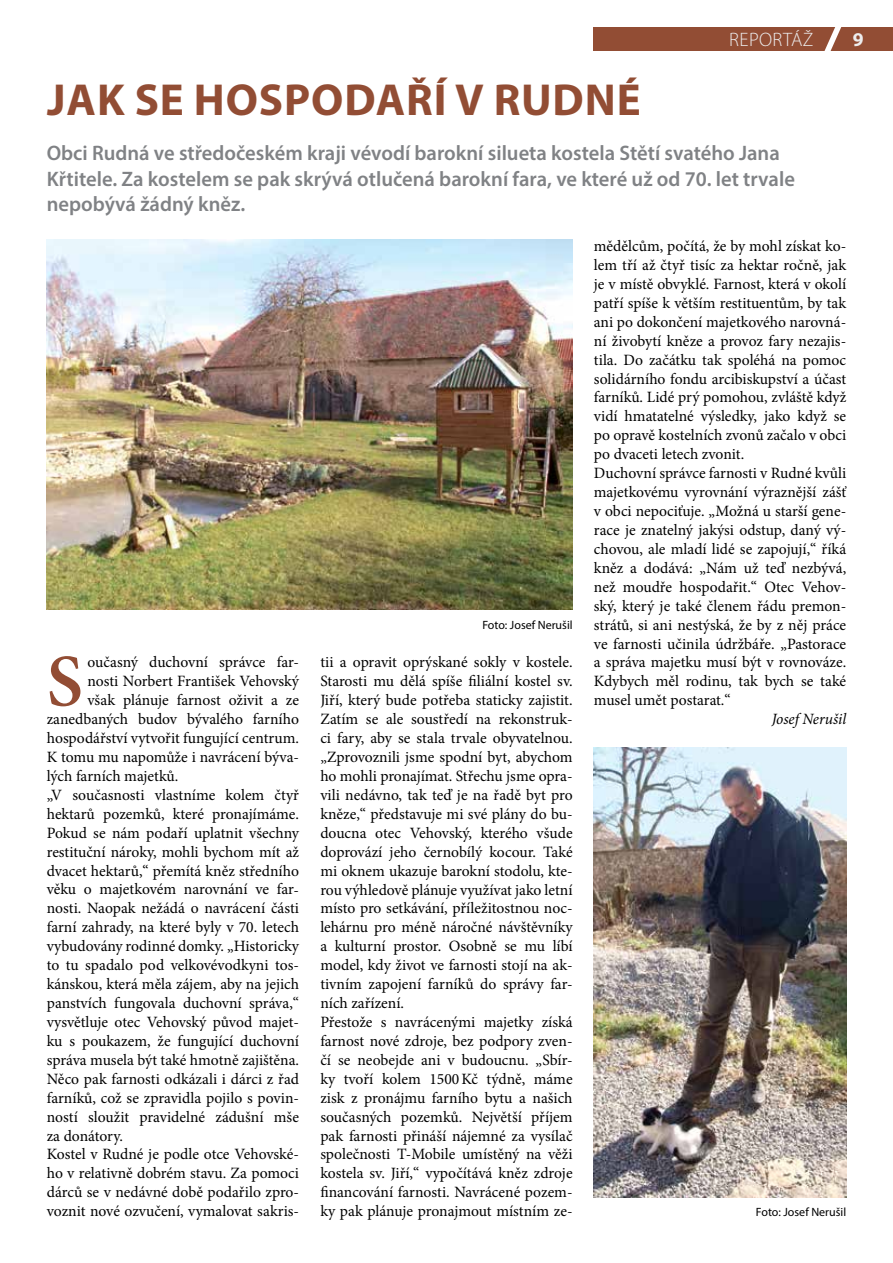
<style>
.page{position:relative;width:893px;height:1263px;background:#fff}
.page>*{position:absolute;margin:0;border:0;box-sizing:border-box;transform-origin:0 0}
.t1{font:600 73.95px "Minion Pro";color:#924d34}
.t2{font:700 45px "Myriad Pro";letter-spacing:.02em;color:#924d34}
.t3{font:600 21px/25.2px "Myriad Pro";color:#808285}
.t4{font:300 19.5px "Myriad Pro";letter-spacing:.02em;color:#ededee}
.t5{font:700 19.5px "Myriad Pro";color:#ededee}
.t6{font:15.75px/18.9px "Minion Pro";color:#000}
.t7{font:italic 15.75px "Minion Pro";color:#000}
.t8{font:12px "Myriad Pro";color:#000}
</style>
<div class="page">
<div style="left:593px;top:27px;width:300px;height:24px;background:#924d34"></div>
<svg style="left:824px;top:27px;width:18px;height:24px"></svg>
<img style="left:594px;top:747px;width:252px;height:450px">
<img style="left:47px;top:240px;width:526px;height:369px">
<h2 class="t2" style="left:47px;top:70px;width:595px">JAK SE HOSPODAŘÍ V RUDNÉ</h2>
<p class="t4" style="left:729px;top:28px;width:86px">REPORTÁŽ</p>
<p class="t5" style="left:853px;top:27px;width:12px">9</p>
<h3 class="t3" style="left:47px;top:140px;width:750px">Obci Rudná ve středočeském kraji vévodí barokní silueta kostela Stětí svatého Jana<br>Křtitele. Za kostelem se pak skrývá otlučená barokní fara, ve které už od 70. let trvale nepobývá žádný kněz.</h3>
<h1 class="t1" style="left:47px;top:630px;width:38px">S</h1>
<p class="t6" style="left:87px;top:653px;width:213px">oučasný duchovní správce far-</p>
<p class="t6" style="left:87px;top:672px;width:213px">nosti Norbert František Vehovský</p>
<p class="t6" style="left:87px;top:691px;width:213px">však plánuje farnost oživit a ze</p>
<p class="t6" style="left:47px;top:710px;width:254px">zanedbaných budov bývalého farního</p>
<p class="t6" style="left:47px;top:729px;width:254px">hospodářství vytvořit fungující centrum.</p>
<p class="t6" style="left:47px;top:748px;width:254px">K tomu mu napomůže i navrácení býva-</p>
<p class="t6" style="left:47px;top:766px;width:133px">lých farních majetků.</p>
<p class="t6" style="left:47px;top:785px;width:254px">„V současnosti vlastníme kolem čtyř</p>
<p class="t6" style="left:47px;top:804px;width:254px">hektarů pozemků, které pronajímáme.</p>
<p class="t6" style="left:47px;top:823px;width:254px">Pokud se nám podaří uplatnit všechny</p>
<p class="t6" style="left:47px;top:842px;width:254px">restituční nároky, mohli bychom mít až</p>
<p class="t6" style="left:47px;top:861px;width:254px">dvacet hektarů,“ přemítá kněz středního</p>
<p class="t6" style="left:47px;top:880px;width:254px">věku o majetkovém narovnání ve far-</p>
<p class="t6" style="left:47px;top:899px;width:254px">nosti. Naopak nežádá o navrácení části</p>
<p class="t6" style="left:47px;top:918px;width:254px">farní zahrady, na které byly v 70. letech</p>
<p class="t6" style="left:47px;top:937px;width:254px">vybudovány rodinné domky. „Historicky</p>
<p class="t6" style="left:47px;top:956px;width:254px">to tu spadalo pod velkovévodkyni tos-</p>
<p class="t6" style="left:47px;top:975px;width:254px">kánskou, která měla zájem, aby na jejich</p>
<p class="t6" style="left:47px;top:994px;width:254px">panstvích fungovala duchovní správa,“</p>
<p class="t6" style="left:47px;top:1012px;width:254px">vysvětluje otec Vehovský původ majet-</p>
<p class="t6" style="left:47px;top:1031px;width:254px">ku s poukazem, že fungující duchovní</p>
<p class="t6" style="left:47px;top:1050px;width:254px">správa musela být také hmotně zajištěna.</p>
<p class="t6" style="left:47px;top:1069px;width:254px">Něco pak farnosti odkázali i dárci z řad</p>
<p class="t6" style="left:47px;top:1088px;width:254px">farníků, což se zpravidla pojilo s povin-</p>
<p class="t6" style="left:47px;top:1107px;width:254px">ností sloužit pravidelné zádušní mše</p>
<p class="t6" style="left:47px;top:1126px;width:78px">za donátory.</p>
<p class="t6" style="left:47px;top:1145px;width:254px">Kostel v Rudné je podle otce Vehovské-</p>
<p class="t6" style="left:47px;top:1164px;width:254px">ho v relativně dobrém stavu. Za pomoci</p>
<p class="t6" style="left:47px;top:1183px;width:254px">dárců se v nedávné době podařilo zpro-</p>
<p class="t6" style="left:47px;top:1202px;width:254px">voznit nové ozvučení, vymalovat sakris-</p>
<p class="t8" style="left:482px;top:617px;width:92px">Foto: Josef Nerušil</p>
<p class="t6" style="left:320px;top:653px;width:254px">tii a opravit oprýskané sokly v kostele.<br>Starosti mu dělá spíše filiální kostel sv.<br>Jiří, který bude potřeba staticky zajistit.<br>Zatím se ale soustředí na rekonstruk&shy;ci fary, aby se stala trvale obyvatelnou. „Zprovoznili jsme spodní byt, abychom ho mohli pronajímat. Střechu jsme opra&shy;vili nedávno, tak teď je na řadě byt pro kněze,“ představuje mi své plány do bu&shy;doucna otec Vehovský, kterého všude doprovází jeho černobílý kocour. Také mi oknem ukazuje barokní stodolu, kte&shy;rou výhledově plánuje využívat jako letní místo pro setkávání, příležitostnou noc&shy;lehárnu pro méně náročné návštěvníky a kulturní prostor. Osobně se mu líbí model, kdy život ve farnosti stojí na ak&shy;tivním zapojení farníků do správy far&shy;ních zařízení.<br>Přestože s navrácenými majetky získá farnost nové zdroje, bez podpory zven&shy;čí se neobejde ani v budoucnu. „Sbír&shy;ky tvoří kolem 1500Kč týdně, máme zisk z pronájmu farního bytu a našich současných pozemků. Největší příjem pak farnosti přináší nájemné za vysílač společnosti T-Mobile umístěný na věži kostela sv. Jiří,“ vypočítává kněz zdroje financování farnosti. Navrácené pozem&shy;ky pak plánuje pronajmout místním ze-</p>
<p class="t6" style="left:594px;top:237px;width:254px">mědělcům, počítá, že by mohl získat ko&shy;lem tří až čtyř tisíc za hektar ročně, jak je v místě obvyklé. Farnost, která v okolí patří spíše k větším restituentům, by tak ani po dokončení majetkového narovná&shy;ní živobytí kněze a provoz fary nezajis&shy;tila. Do začátku tak spoléhá na pomoc solidárního fondu arcibiskupství a účast farníků. Lidé prý pomohou, zvláště když vidí hmatatelné výsledky, jako když se po opravě kostelních zvonů začalo v obci po dvaceti letech zvonit.<br>Duchovní správce farnosti v Rudné kvůli majetkovému vyrovnání výraznější zášť v obci nepociťuje. „Možná u starší gene&shy;race je znatelný jakýsi odstup, daný vý&shy;chovou, ale mladí lidé se zapojují,“ říká kněz a dodává: „Nám už teď nezbývá, než moudře hospodařit.“ Otec Vehov&shy;ský, který je také členem řádu premon&shy;strátů, si ani nestýská, že by z něj práce ve farnosti učinila údržbáře. „Pastorace a správa majetku musí být v rovnováze.<br>Kdybych měl rodinu, tak bych se také musel umět postarat.“</p>
<p class="t7" style="left:772px;top:708px;width:76px">Josef Nerušil</p>
<p class="t8" style="left:756px;top:1205px;width:92px">Foto: Josef Nerušil</p>
</div>
